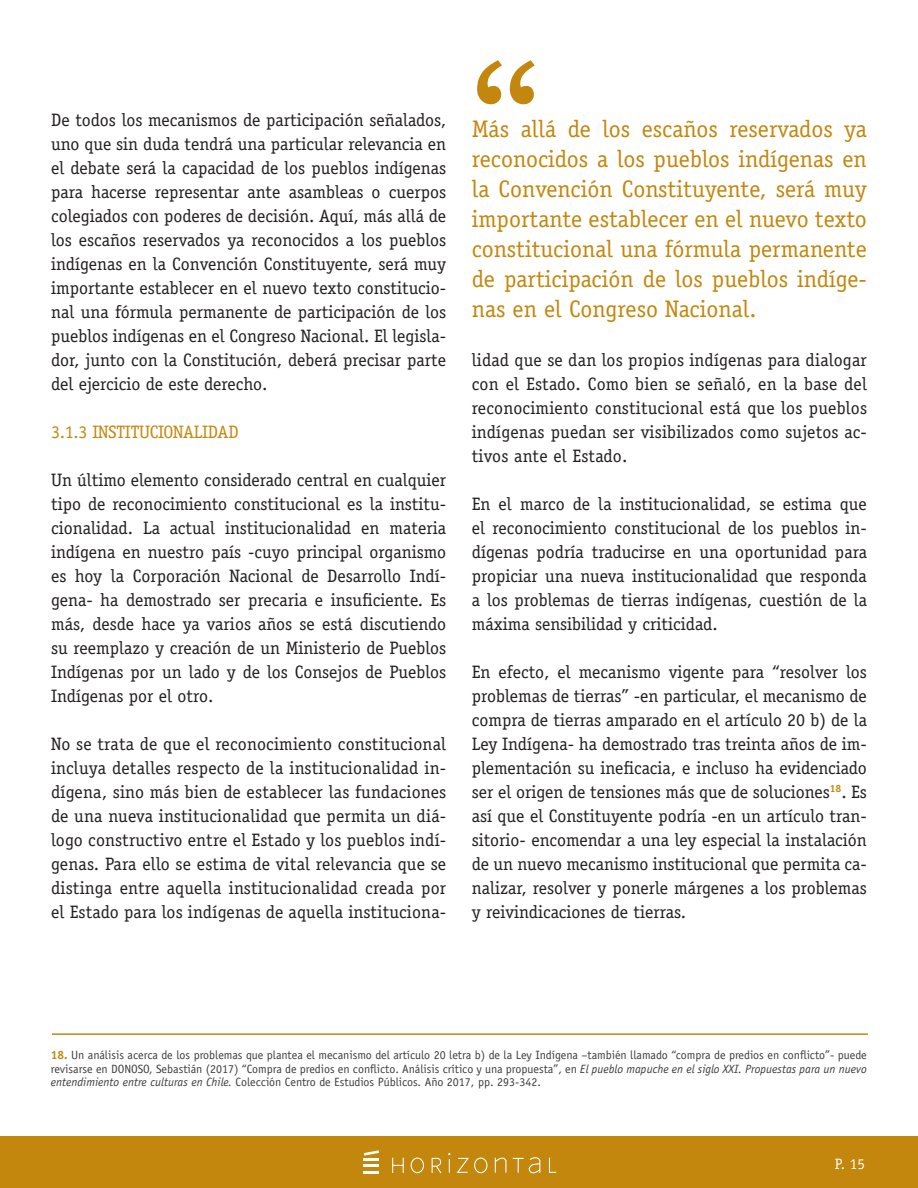
<style>
.page{position:relative;width:918px;height:1188px;background:#fff}
.page>*{position:absolute;margin:0;border:0;box-sizing:border-box;transform-origin:0 0}
.t1{font:180px "Euphemia UCAS";color:#c4870d}
.t2{font:24px/30px "Officina Serif Std";color:#c4870d;text-align:justify}
.t3{font:18px/24px "Officina Serif Std";color:#231f20;text-align:justify}
.t4{font:18px "Officina Serif Std";letter-spacing:-.015em;color:#c4870d}
.t5{font:15px "Officina Serif Std";color:#fff}
.t6{font:12px/13.5px "Officina Sans Std";color:#3e3e3f;text-align:justify}
.s1{font-weight:700;color:#c4870d}
.s2{font-style:italic}
</style>
<div class="page">
<div style="left:0;top:1136px;width:918px;height:52px;background:#c4870d"></div>
<svg style="left:364px;top:1150px;width:15px;height:10px"></svg>
<hr style="left:364px;top:1164px;width:15px;height:3px;background:#fff">
<hr style="left:364px;top:1171px;width:15px;height:3px;background:#fff">
<svg style="left:392px;top:1153px;width:165px;height:21px"></svg>
<hr style="left:52px;top:1033px;width:816px;height:2px;background:#c4870d">
<p class="t3" style="left:51px;top:108px;width:397px">De todos los mecanismos de participación señalados, uno que sin duda tendrá una particular relevancia en el debate será la capacidad de los pueblos indígenas para hacerse representar ante asambleas o cuerpos colegiados con poderes de decisión. Aquí, más allá de los escaños reservados ya reconocidos a los pueblos indígenas en la Convención Constituyente, será muy importante establecer en el nuevo texto constitucio&shy;nal una fórmula permanente de participación de los pueblos indígenas en el Congreso Nacional. El legisla&shy;dor, junto con la Constitución, deberá precisar parte del ejercicio de este derecho.</p>
<p class="t4" style="left:51px;top:422px;width:189px">3.1.3 INSTITUCIONALIDAD</p>
<p class="t3" style="left:51px;top:468px;width:397px">Un último elemento considerado central en cualquier tipo de reconocimiento constitucional es la institu&shy;cionalidad. La actual institucionalidad en materia indígena en nuestro país -cuyo principal organismo es hoy la Corporación Nacional de Desarrollo Indí&shy;gena- ha demostrado ser precaria e insuficiente. Es más, desde hace ya varios años se está discutiendo su reemplazo y creación de un Ministerio de Pueblos Indígenas por un lado y de los Consejos de Pueblos Indígenas por el otro.</p>
<p class="t3" style="left:51px;top:732px;width:397px">No se trata de que el reconocimiento constitucional incluya detalles respecto de la institucionalidad in&shy;dígena, sino más bien de establecer las fundaciones de una nueva institucionalidad que permita un diá&shy;logo constructivo entre el Estado y los pueblos indí&shy;genas. Para ello se estima de vital relevancia que se distinga entre aquella institucionalidad creada por el Estado para los indígenas de aquella instituciona-</p>
<p class="t1" style="left:472px;top:16px;width:73px">“</p>
<p class="t2" style="left:472px;top:114px;width:397px">Más allá de los escaños reservados ya reconocidos a los pueblos indígenas en la Convención Constituyente, será muy importante establecer en el nuevo texto constitucional una fórmula permanente de participación de los pueblos indíge&shy;nas en el Congreso Nacional.</p>
<p class="t3" style="left:472px;top:347px;width:397px">lidad que se dan los propios indígenas para dialogar con el Estado. Como bien se señaló, en la base del reconocimiento constitucional está que los pueblos indígenas puedan ser visibilizados como sujetos ac&shy;tivos ante el Estado.</p>
<p class="t3" style="left:472px;top:491px;width:397px">En el marco de la institucionalidad, se estima que el reconocimiento constitucional de los pueblos in&shy;dígenas podría traducirse en una oportunidad para propiciar una nueva institucionalidad que responda a los problemas de tierras indígenas, cuestión de la máxima sensibilidad y criticidad.</p>
<p class="t3" style="left:472px;top:659px;width:397px">En efecto, el mecanismo vigente para “resolver los problemas de tierras” -en particular, el mecanismo de compra de tierras amparado en el artículo 20 b) de la Ley Indígena- ha demostrado tras treinta años de im&shy;plementación su ineficacia, e incluso ha evidenciado ser el origen de tensiones más que de soluciones<sup>18</sup>. Es así que el Constituyente podría -en un artículo tran&shy;sitorio- encomendar a una ley especial la instalación de un nuevo mecanismo institucional que permita ca&shy;nalizar, resolver y ponerle márgenes a los problemas y reivindicaciones de tierras.</p>
<p class="t6" style="left:51px;top:1048px;width:817px"><span class="s1">18.</span> Un análisis acerca de los problemas que plantea el mecanismo del artículo 20 letra b) de la Ley Indígena –también llamado “compra de predios en conflicto”- puede revisarse en DONOSO, Sebastián (2017) “Compra de predios en conflicto. Análisis crítico y una propuesta”, en <span class="s2">El pueblo mapuche en el siglo XXI. Propuestas para un nuevo entendimiento entre culturas en Chile.</span> Colección Centro de Estudios Públicos. Año 2017, pp. 293-342.</p>
<p class="t5" style="left:835px;top:1155px;width:31px">P. 15</p>
</div>
